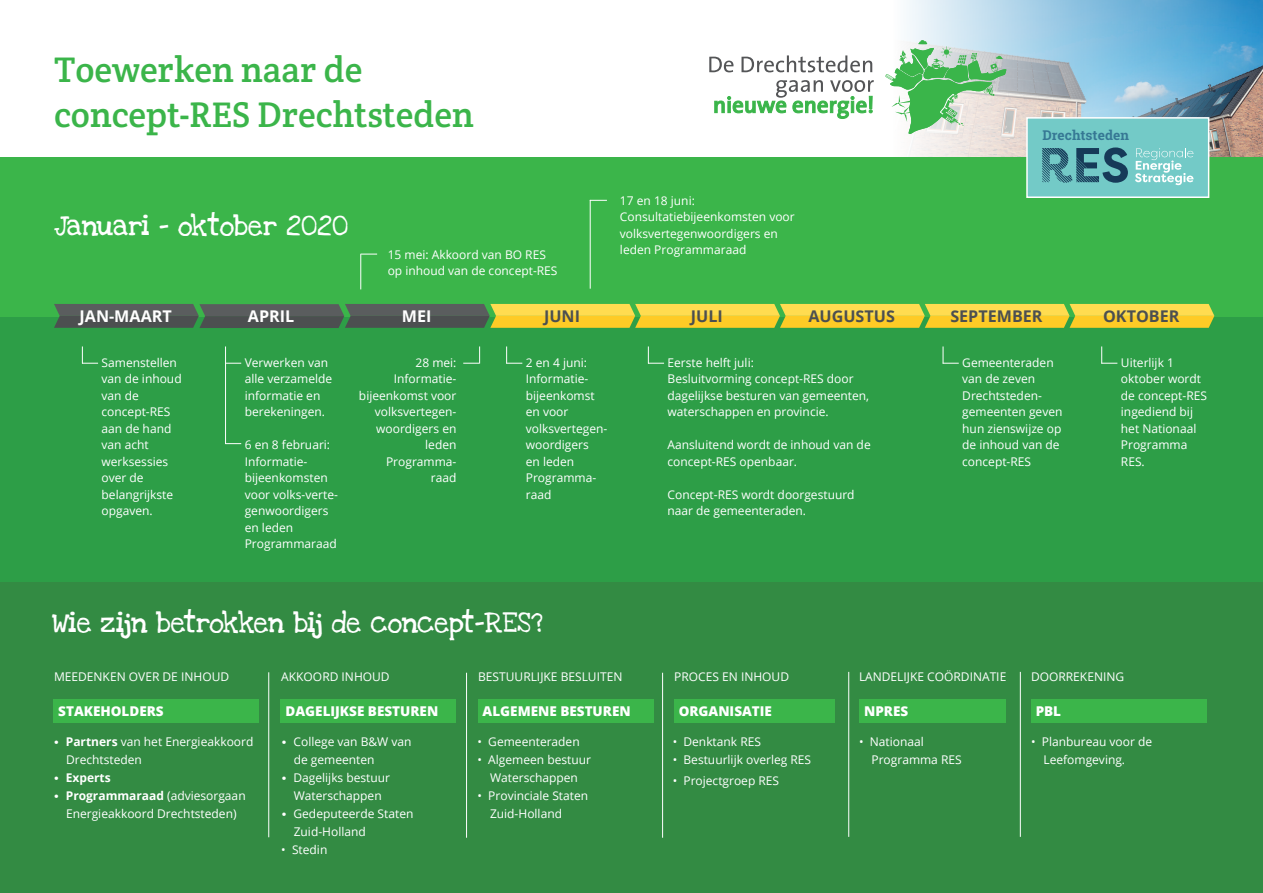
<style>
.page{position:relative;width:1263px;height:893px;background:#fff}
.page>*{position:absolute;margin:0;border:0;box-sizing:border-box;transform-origin:0 0}
.t1{font:36px/45px "Crete Round";color:#3bb54a}
.t2{font:21px "Love Ya Like A Sister Solid";color:#fff}
.t3{font:700 16.2px "Open Sans";color:#4c4f50}
.t4{font:700 16.2px "Open Sans";color:#fff}
.t5{font:700 13.65px "Roboto Slab";letter-spacing:.005em;color:#367894}
.t6{font:800 13.5px "Open Sans";color:#fff}
.t7{font:12px/16.5px "Open Sans";color:#fff}
.t8{font:700 12px "Open Sans";color:#fff}
.s1{font-family:"Calibri";font-weight:300}
.s2{font-weight:700}
</style>
<div class="page">
<img style="left:907px;top:0;width:356px;height:157px">
<div style="left:0;top:184px;width:1263px;height:519px;background:#2d9e47"></div>
<svg style="left:885px;top:40px;width:121px;height:94px"></svg>
<svg style="left:709px;top:57px;width:24px;height:15px"></svg>
<svg style="left:741px;top:55px;width:131px;height:17px"></svg>
<svg style="left:714px;top:80px;width:160px;height:39px"></svg>
<div style="left:0;top:583px;width:1263px;height:310px;background:#338b43"></div>
<div style="left:0;top:157px;width:1263px;height:159px;background:#3bb54a"></div>
<div style="left:1027px;top:118px;width:182px;height:79px;background:#73cac7"></div>
<svg style="left:1042px;top:147px;width:86px;height:36px"></svg>
<svg style="left:1135px;top:148px;width:58px;height:37px"></svg>
<div style="left:1026px;top:117px;width:183px;height:81px;border:2px solid #fff"></div>
<hr style="left:268px;top:672px;width:1px;height:165px;background:#fff">
<hr style="left:466px;top:673px;width:1px;height:165px;background:#fff">
<hr style="left:662px;top:673px;width:1px;height:165px;background:#fff">
<hr style="left:848px;top:672px;width:1px;height:165px;background:#fff">
<hr style="left:1020px;top:672px;width:1px;height:165px;background:#fff">
<div style="left:54px;top:699px;width:205px;height:24px;background:#3bb54a"></div>
<div style="left:281px;top:699px;width:175px;height:24px;background:#3bb54a"></div>
<div style="left:478px;top:699px;width:175px;height:24px;background:#3bb54a"></div>
<div style="left:674px;top:699px;width:161px;height:24px;background:#3bb54a"></div>
<div style="left:859px;top:699px;width:147px;height:24px;background:#3bb54a"></div>
<div style="left:1031px;top:699px;width:175px;height:24px;background:#3bb54a"></div>
<svg style="left:82px;top:346px;width:16px;height:18px"></svg>
<svg style="left:53px;top:304px;width:1162px;height:24px;background:#b6a445"></svg>
<hr style="left:225px;top:346px;width:1px;height:98px;background:#fff">
<svg style="left:226px;top:363px;width:15px;height:1px"></svg>
<svg style="left:226px;top:443px;width:15px;height:1px"></svg>
<svg style="left:463px;top:346px;width:17px;height:18px"></svg>
<hr style="left:360px;top:254px;width:1px;height:35px;background:#fff">
<svg style="left:361px;top:254px;width:16px;height:1px"></svg>
<svg style="left:506px;top:346px;width:16px;height:18px"></svg>
<hr style="left:590px;top:200px;width:1px;height:89px;background:#fff">
<svg style="left:591px;top:200px;width:16px;height:1px"></svg>
<svg style="left:648px;top:346px;width:16px;height:18px"></svg>
<svg style="left:943px;top:346px;width:16px;height:18px"></svg>
<svg style="left:1101px;top:346px;width:16px;height:18px"></svg>
<h1 class="t1" style="left:54px;top:47px;width:421px">Toewerken naar de concept-RES Drechtsteden</h1>
<h2 class="t2" style="left:54px;top:208px;width:296px">Januari - oktober 2020</h2>
<p class="t7" style="left:388px;top:246px;width:171px">15 mei: Akkoord van BO RES op inhoud van de concept-RES</p>
<p class="t7" style="left:620px;top:192px;width:176px">17 en 18 juni:<br>Consultatiebijeenkomsten voor volksvertegenwoordigers en leden Programmaraad</p>
<h3 class="t4" style="left:80px;top:305px;width:94px">JAN-MAART</h3>
<h3 class="t4" style="left:248px;top:305px;width:48px">APRIL</h3>
<h3 class="t4" style="left:402px;top:305px;width:31px">MEI</h3>
<h3 class="t3" style="left:544px;top:305px;width:38px">JUNI</h3>
<h3 class="t3" style="left:691px;top:305px;width:34px">JULI</h3>
<h3 class="t3" style="left:808px;top:305px;width:88px">AUGUSTUS</h3>
<p class="t7" style="left:102px;top:354px;width:82px">Samenstellen van de inhoud van de concept-RES aan de hand van acht werksessies over de belangrijkste opgaven.</p>
<p class="t7" style="left:245px;top:354px;width:89px">Verwerken van alle verzamelde informatie en berekeningen.</p>
<p class="t7" style="left:245px;top:436px;width:95px">6 en 8 februari:<br>Informatie&shy;bijeenkomsten voor volks-verte&shy;genwoordigers en leden<br>Programmaraad</p>
<p class="t7" style="left:359px;top:354px;width:99px;text-align:right">28 mei:<br>Informatie&shy;bijeenkomst voor volksvertegen&shy;woordigers en leden<br>Programma&shy;raad</p>
<p class="t7" style="left:526px;top:354px;width:83px">2 en 4 juni:<br>Informatie&shy;bijeenkomst en voor volksvertegen&shy;woordigers<br>en leden<br>Programma&shy;raad</p>
<h2 class="t2" style="left:52px;top:605px;width:492px">Wie zijn betrokken bij de concept-RES?</h2>
<p class="t7" style="left:667px;top:354px;width:203px">Eerste helft juli:<br>Besluitvorming concept-RES door dagelijkse besturen van gemeenten, waterschappen en provincie.</p>
<p class="t7" style="left:667px;top:436px;width:205px">Aansluitend wordt de inhoud van de concept-RES openbaar.</p>
<p class="t7" style="left:667px;top:486px;width:189px">Concept-RES wordt doorgestuurd naar de gemeenteraden.</p>
<p class="t5" style="left:1042px;top:126px;width:88px">Drechtsteden</p>
<h3 class="t3" style="left:950px;top:305px;width:94px">SEPTEMBER</h3>
<h3 class="t3" style="left:1103px;top:305px;width:78px">OKTOBER</h3>
<p class="t7" style="left:962px;top:354px;width:102px">Gemeenteraden van de zeven<br>Drechtsteden&shy;gemeenten geven hun zienswijze op de inhoud van de concept-RES</p>
<p class="t7" style="left:1121px;top:354px;width:88px">Uiterlijk 1 oktober wordt de concept-RES ingediend bij het Nationaal<br>Programma<br>RES.</p>
<p class="t7" style="left:54px;top:668px;width:177px">MEEDENKEN OVER DE INHOUD</p>
<p class="t7" style="left:281px;top:668px;width:110px">AKKOORD INHOUD</p>
<p class="t7" style="left:478px;top:668px;width:146px">BESTUURLIJKE BESLUITEN</p>
<p class="t7" style="left:674px;top:668px;width:116px">PROCES EN INHOUD</p>
<p class="t7" style="left:859px;top:668px;width:149px">LANDELIJKE COÖRDINATIE</p>
<p class="t7" style="left:1031px;top:668px;width:95px">DOORREKENING</p>
<p class="t6" style="left:58px;top:701px;width:107px">STAKEHOLDERS</p>
<p class="t6" style="left:286px;top:701px;width:154px">DAGELIJKSE BESTUREN</p>
<p class="t6" style="left:483px;top:701px;width:150px">ALGEMENE BESTUREN</p>
<p class="t6" style="left:679px;top:701px;width:95px">ORGANISATIE</p>
<p class="t6" style="left:864px;top:701px;width:46px">NPRES</p>
<p class="t6" style="left:1036px;top:701px;width:27px">PBL</p>
<p class="t7" style="left:66px;top:732px;width:189px;line-height:18px;text-indent:-12px"><span class="s1">•</span> <span class="s2">Partners</span> van het Energieakkoord<br>Drechtsteden</p>
<p class="t8" style="left:54px;top:769px;width:59px"><span class="s1">•</span> Experts</p>
<p class="t7" style="left:54px;top:786px;width:194px;line-height:18px;text-align:center"><span class="s1">•</span> <span class="s2">Programmaraad</span> (adviesorgaan<br>Energieakkoord Drechtsteden)</p>
<p class="t7" style="left:294px;top:732px;width:119px;line-height:18px;text-indent:-12px"><span class="s1">•</span> College van B&amp;W van de gemeenten</p>
<p class="t7" style="left:281px;top:768px;width:110px;line-height:18px;text-align:center"><span class="s1">•</span> Dagelijks bestuur<br>Waterschappen</p>
<p class="t7" style="left:294px;top:804px;width:121px;line-height:18px;text-indent:-12px"><span class="s1">•</span> Gedeputeerde Staten<br>Zuid-Holland</p>
<p class="t7" style="left:281px;top:841px;width:48px">• Stedin</p>
<p class="t7" style="left:477px;top:733px;width:104px">• Gemeenteraden</p>
<p class="t7" style="left:477px;top:750px;width:115px;line-height:18px;text-align:center">• Algemeen bestuur<br>Waterschappen</p>
<p class="t7" style="left:490px;top:786px;width:100px;line-height:18px;text-indent:-12px">• Provinciale Staten<br>Zuid-Holland</p>
<p class="t7" style="left:673px;top:733px;width:90px">• Denktank RES</p>
<p class="t7" style="left:673px;top:751px;width:140px">• Bestuurlijk overleg RES</p>
<p class="t7" style="left:673px;top:772px;width:108px">• Projectgroep RES</p>
<p class="t7" style="left:871px;top:732px;width:92px;line-height:18px;text-indent:-12px">• Nationaal<br>Programma RES</p>
<p class="t7" style="left:1043px;top:732px;width:110px;line-height:18px;text-indent:-12px">• Planbureau voor de<br>Leefomgeving.</p>
</div>
